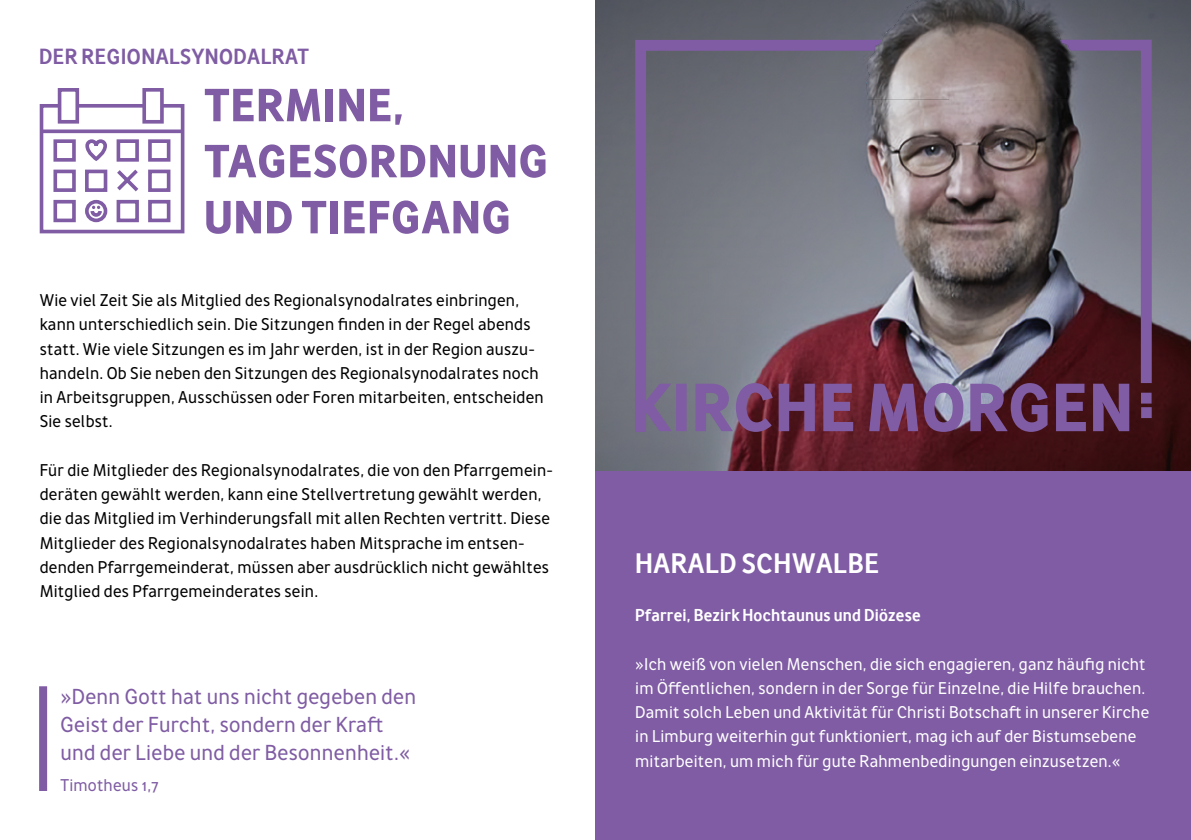
<style>
.page{position:relative;width:1191px;height:840px;background:#fff}
.page>*{position:absolute;margin:0;border:0;box-sizing:border-box;transform-origin:0 0}
.t1{font:60px/56px "Awan Zaman Hv";letter-spacing:.015em;color:#7f5ca3}
.t2{font:700 36px "Awan Zaman";letter-spacing:.015em;color:#fff}
.t3{font:28px/28px "Awan Zaman";letter-spacing:.01em;color:#7f5ca3}
.t4{font:700 28px "Awan Zaman";letter-spacing:.015em;color:#7f5ca3}
.t5{font:22px/24.2px "Awan Zaman";letter-spacing:.01em;color:#000}
.t6{font:22px/24.2px "Awan Zaman";letter-spacing:.01em;color:#fff}
.t7{font:700 22px "Awan Zaman";letter-spacing:.01em;color:#fff}
.t8{font:22px "Awan Zaman";letter-spacing:.01em;color:#7f5ca3}
</style>
<div class="page">
<div style="left:595px;top:470px;width:596px;height:369px;background:#7f5ca3"></div>
<img style="left:595px;top:105px;width:596px;height:365px">
<svg style="left:630px;top:105px;width:527px;height:337px;background:#746973"></svg>
<div style="left:39px;top:686px;width:8px;height:104px;background:#7f5ca3"></div>
<img style="left:595px;top:0;width:596px;height:105px">
<svg style="left:635px;top:383px;width:494px;height:48px;background:#734d78"></svg>
<div style="left:1141px;top:392px;width:10px;height:11px;background:#7f5ca3"></div>
<div style="left:1141px;top:407px;width:10px;height:11px;background:#7f5ca3"></div>
<div style="left:58px;top:88px;width:21px;height:35px;background:#fff;border:4px solid #7f5ca3"></div>
<div style="left:142px;top:88px;width:22px;height:35px;background:#fff;border:4px solid #7f5ca3"></div>
<svg style="left:39px;top:102px;width:146px;height:132px"></svg>
<p class="t4" style="left:39px;top:38px;width:271px">DER REGIONALSYNODALRAT</p>
<h1 class="t1" style="left:204px;top:72px;width:345px">TERMINE,<br>TAGESORDNUNG<br>UND TIEFGANG</h1>
<p class="t5" style="left:40px;top:286px;width:505px">Wie viel Zeit Sie als Mitglied des Regionalsynodalrates einbringen, kann unterschiedlich sein. Die Sitzungen finden in der Regel abends statt. Wie viele Sitzungen es im Jahr werden, ist in der Region auszu&shy;handeln. Ob Sie neben den Sitzungen des Regionalsynodalrates noch in Arbeitsgruppen, Ausschüssen oder Foren mitarbeiten, entscheiden Sie selbst.</p>
<p class="t5" style="left:40px;top:456px;width:515px">Für die Mitglieder des Regionalsynodalrates, die von den Pfarrgemein&shy;deräten gewählt werden, kann eine Stellvertretung gewählt werden, die das Mitglied im Verhinderungsfall mit allen Rechten vertritt. Diese Mitglieder des Regionalsynodalrates haben Mitsprache im entsen&shy;denden Pfarrgemeinderat, müssen aber ausdrücklich nicht gewähltes Mitglied des Pfarrgemeinderates sein.</p>
<p class="t3" style="left:60px;top:679px;width:357px">»Denn Gott hat uns nicht gegeben den<br>Geist der Furcht, sondern der Kraft und der Liebe und der Besonnenheit.«</p>
<p class="t8" style="left:60px;top:769px;width:100px">Timotheus 1,7</p>
<h2 class="t2" style="left:635px;top:539px;width:245px">HARALD SCHWALBE</h2>
<p class="t7" style="left:635px;top:600px;width:287px">Pfarrei, Bezirk Hochtaunus und Diözese</p>
<p class="t6" style="left:635px;top:649px;width:515px">»Ich weiß von vielen Menschen, die sich engagieren, ganz häufig nicht im Öffentlichen, sondern in der Sorge für Einzelne, die Hilfe brauchen.<br>Damit solch Leben und Aktivität für Christi Botschaft in unserer Kirche in Limburg weiterhin gut funktioniert, mag ich auf der Bistumsebene mitarbeiten, um mich für gute Rahmenbedingungen einzusetzen.«</p>
</div>
